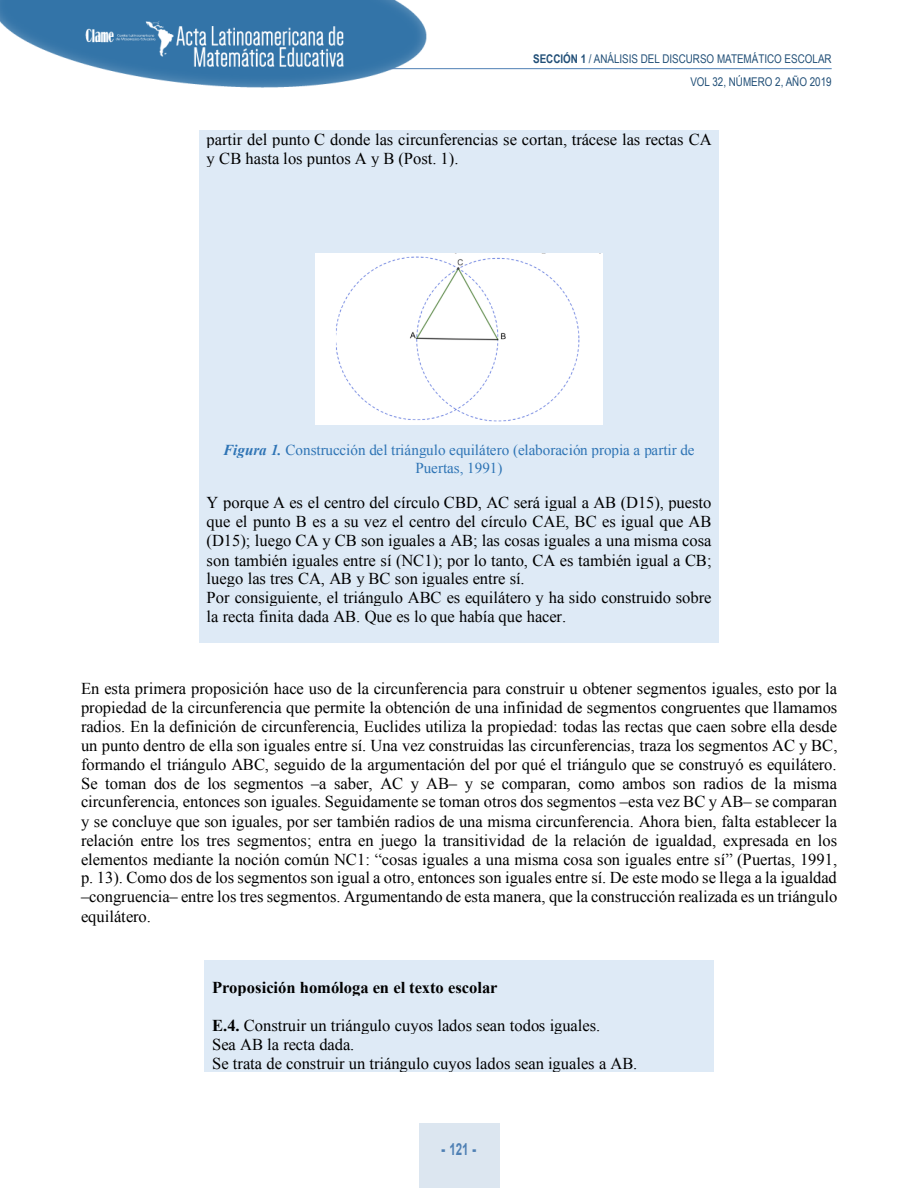
<style>
.page{position:relative;width:918px;height:1188px;background:#fff}
.page>*{position:absolute;margin:0;border:0;box-sizing:border-box;transform-origin:0 0}
.t1{font:16.5px/19px "Times New Roman";color:#000}
.t2{font:700 16.5px "Times New Roman";color:#000}
.t3{font:700 16.5px "Arial";color:#4f80b4;scale:.7 1}
.t4{font:15.15px/17.2px "Times New Roman";color:#2e74b5;text-align:center}
.t5{font:12px/23px "Arial Narrow";color:#214f77;text-align:right}
.s1{font-weight:700}
.s2{font-weight:700;font-style:italic}
.s3{font-weight:900}
</style>
<div class="page">
<div style="left:419px;top:1123px;width:80px;height:65px;background:#dce6f0"></div>
<img style="left:0;top:0;width:435px;height:88px">
<hr style="left:389px;top:68px;width:443px;height:1px;background:#4f80b4">
<div style="left:199px;top:130px;width:520px;height:513px;background:#deeaf6"></div>
<div style="left:204px;top:960px;width:510px;height:112px;background:#deeaf6"></div>
<div style="left:316px;top:254px;width:286px;height:170px;background:#fff"></div>
<p class="t5" style="left:533px;top:47px;width:300px"><span class="s1">SECCIÓN 1</span> / ANÁLISIS DEL DISCURSO MATEMÁTICO ESCOLAR<br>VOL 32, NÚMERO 2, AÑO 2019</p>
<p class="t1" style="left:207px;top:130px;width:507px">partir del punto C donde las circunferencias se cortan, trácese las rectas CA y CB hasta los puntos A y B (Post. 1).</p>
<p class="t4" style="left:223px;top:442px;width:473px"><span class="s2">Figura 1.</span> Construcción del triángulo equilátero (elaboración propia a partir de<br>Puertas, 1991)</p>
<p class="t1" style="left:207px;top:493px;width:507px">Y porque A es el centro del círculo CBD, AC será igual a AB (D15), puesto que el punto B es a su vez el centro del círculo CAE, BC es igual que AB (D15); luego CA y CB son iguales a AB; las cosas iguales a una misma cosa son también iguales entre sí (NC1); por lo tanto, CA es también igual a CB; luego las tres CA, AB y BC son iguales entre sí.<br>Por consiguiente, el triángulo ABC es equilátero y ha sido construido sobre la recta finita dada AB. Que es lo que había que hacer.</p>
<p class="t1" style="left:81px;top:679px;width:758px;text-align:justify">En esta primera proposición hace uso de la circunferencia para construir u obtener segmentos iguales, esto por la propiedad de la circunferencia que permite la obtención de una infinidad de segmentos congruentes que llamamos radios. En la definición de circunferencia, Euclides utiliza la propiedad: todas las rectas que caen sobre ella desde un punto dentro de ella son iguales entre sí. Una vez construidas las circunferencias, traza los segmentos AC y BC, formando el triángulo ABC, seguido de la argumentación del por qué el triángulo que se construyó es equilátero.<br>Se toman dos de los segmentos –a saber, AC y AB– y se comparan, como ambos son radios de la misma circunferencia, entonces son iguales. Seguidamente se toman otros dos segmentos –esta vez BC y AB– se comparan y se concluye que son iguales, por ser también radios de una misma circunferencia. Ahora bien, falta establecer la relación entre los tres segmentos; entra en juego la transitividad de la relación de igualdad, expresada en los elementos mediante la noción común NC1: “cosas iguales a una misma cosa son iguales entre sí” (Puertas, 1991, p. 13). Como dos de los segmentos son igual a otro, entonces son iguales entre sí. De este modo se llega a la igualdad –congruencia– entre los tres segmentos. Argumentando de esta manera, que la construcción realizada es un triángulo equilátero.</p>
<p class="t2" style="left:212px;top:978px;width:287px">Proposición homóloga en el texto escolar</p>
<p class="t1" style="left:212px;top:1016px;width:427px"><span class="s1">E.4.</span> Construir un triángulo cuyos lados sean todos iguales.<br>Sea AB la recta dada.<br>Se trata de construir un triángulo cuyos lados sean iguales a AB.</p>
<p class="t3" style="left:442px;top:1140px;width:51px"><span class="s3">-</span> 121 <span class="s3">-</span></p>
</div>
